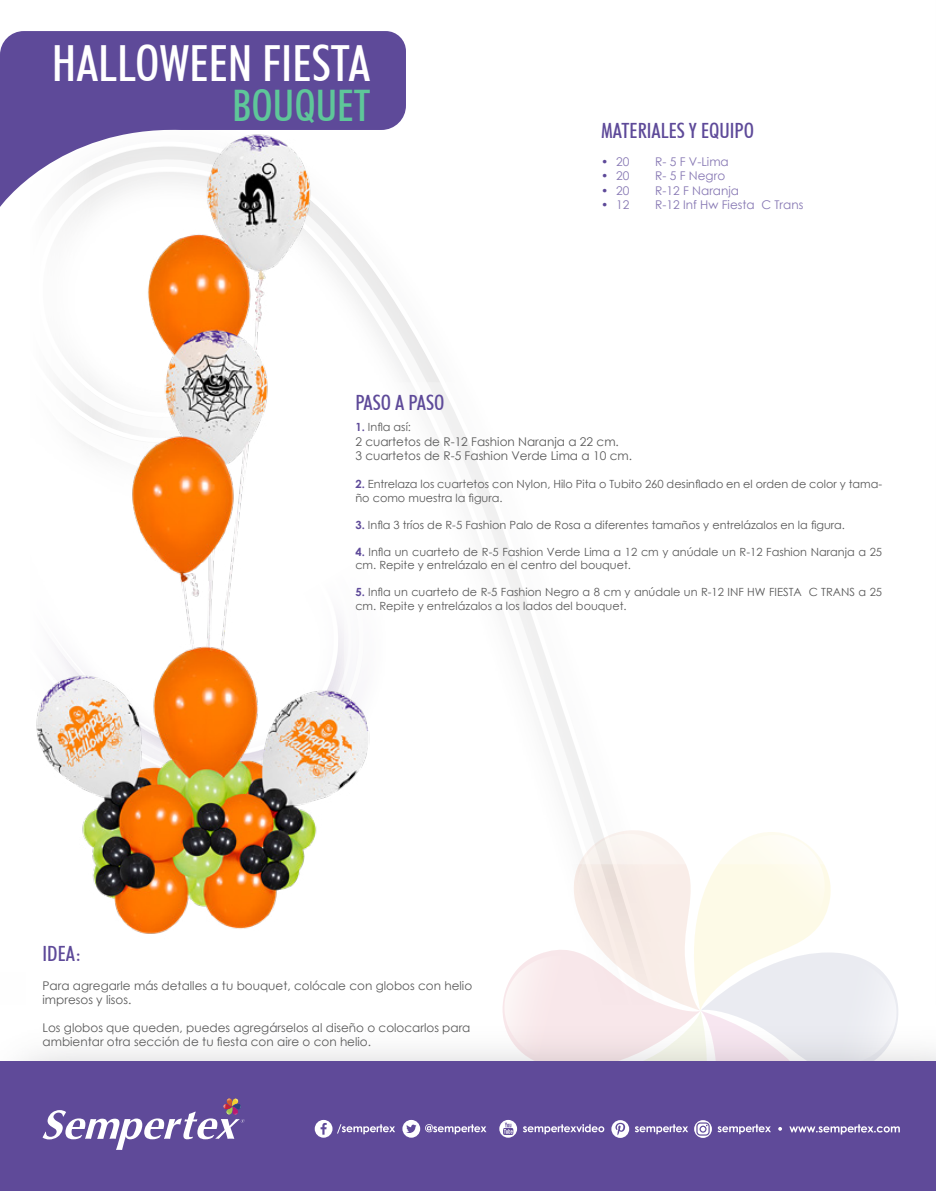
<style>
.page{position:relative;width:936px;height:1191px;background:#fff}
.page>*{position:absolute;margin:0;border:0;box-sizing:border-box;transform-origin:0 0}
.t1{font:500 condensed 49.8px "Futura BT";color:#fff}
.t2{font:500 condensed 43.5px "Futura BT";color:#5ec799}
.t3{font:500 condensed 21px "Futura BT";color:#5e4a99}
.t4{font:12px/14.4px "Century Gothic";color:#595959}
.t5{font:12px "Century Gothic";color:#8677b3}
.t6{font:11.25px/13.5px "Century Gothic";color:#595959}
.s1{color:#5e4a99}
.s2{font-weight:700;color:#5e4a99}
</style>
<div class="page">
<div style="left:0;top:1061px;width:935px;height:130px;background:#5f4a99"></div>
<svg style="left:43px;top:1098px;width:201px;height:52px"></svg>
<svg style="left:315px;top:1119px;width:80px;height:18px"></svg>
<svg style="left:402px;top:1119px;width:84px;height:18px"></svg>
<svg style="left:499px;top:864px;width:400px;height:274px"></svg>
<img style="left:36px;top:207px;width:356px;height:727px">
<svg style="left:0;top:31px;width:406px;height:176px;fill:#5e4a99"></svg>
<h1 class="t1" style="left:52px;top:33px;width:320px">HALLOWEEN FIESTA</h1>
<h2 class="t2" style="left:233px;top:79px;width:139px">BOUQUET</h2>
<h3 class="t3" style="left:601px;top:118px;width:154px">MATERIALES Y EQUIPO</h3>
<p class="t5" style="left:601px;top:153px;width:30px"><span class="s1">•</span> 20</p>
<p class="t5" style="left:655px;top:153px;width:75px">R- 5 F V-Lima</p>
<p class="t5" style="left:601px;top:167px;width:30px"><span class="s1">•</span> 20</p>
<p class="t5" style="left:655px;top:167px;width:71px">R- 5 F Negro</p>
<p class="t5" style="left:601px;top:182px;width:30px"><span class="s1">•</span> 20</p>
<p class="t5" style="left:655px;top:182px;width:85px">R-12 F Naranja</p>
<p class="t5" style="left:601px;top:196px;width:30px"><span class="s1">•</span> 12</p>
<p class="t5" style="left:655px;top:196px;width:150px">R-12 Inf Hw Fiesta C Trans</p>
<h3 class="t3" style="left:355px;top:390px;width:90px">PASO A PASO</h3>
<p class="t6" style="left:355px;top:420px;width:57px"><span class="s2">1.</span> Infla así:</p>
<p class="t4" style="left:355px;top:434px;width:278px">2 cuartetos de R-12 Fashion Naranja a 22 cm.<br>3 cuartetos de R-5 Fashion Verde Lima a 10 cm.</p>
<p class="t6" style="left:355px;top:477px;width:528px"><span class="s2">2.</span> Entrelaza los cuartetos con Nylon, Hilo Pita o Tubito 260 desinflado en el orden de color y tama&shy;ño como muestra la figura.</p>
<p class="t6" style="left:355px;top:517px;width:491px"><span class="s2">3.</span> Infla 3 tríos de R-5 Fashion Palo de Rosa a diferentes tamaños y entrelázalos en la figura.</p>
<p class="t6" style="left:355px;top:544px;width:528px"><span class="s2">4.</span> Infla un cuarteto de R-5 Fashion Verde Lima a 12 cm y anúdale un R-12 Fashion Naranja a 25 cm. Repite y entrelázalo en el centro del bouquet.</p>
<p class="t6" style="left:355px;top:585px;width:528px"><span class="s2">5.</span> Infla un cuarteto de R-5 Fashion Negro a 8 cm y anúdale un R-12 INF HW FIESTA C TRANS a 25 cm. Repite y entrelázalos a los lados del bouquet.</p>
<h3 class="t3" style="left:43px;top:941px;width:40px">IDEA:</h3>
<p class="t4" style="left:43px;top:978px;width:431px">Para agregarle más detalles a tu bouquet, colócale con globos con helio impresos y lisos.</p>
<p class="t4" style="left:43px;top:1020px;width:429px">Los globos que queden, puedes agregárselos al diseño o colocarlos para ambientar otra sección de tu fiesta con aire o con helio.</p>
</div>
